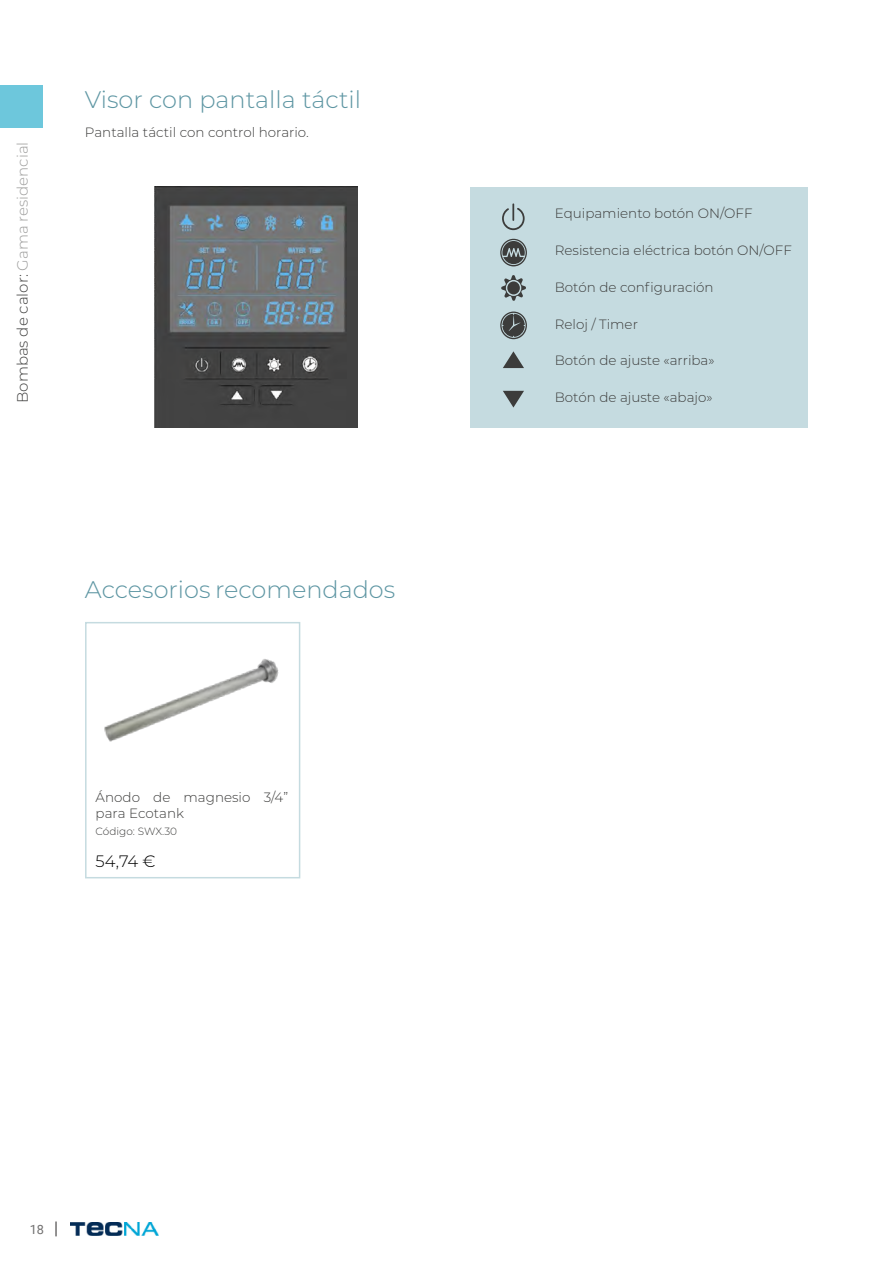
<style>
.page{position:relative;width:893px;height:1263px;background:#fff}
.page>*{position:absolute;margin:0;border:0;box-sizing:border-box;transform-origin:0 0}
.t1{font:300 24px "Montserrat";color:#5e96a3}
.t2{font:300 16.5px "Montserrat";color:#000}
.t3{font:300 15px "Montserrat";color:#9d9d9c}
.t4{font:300 13.5px/16.2px "Montserrat";color:#3c3c3b}
.t5{font:12.75px "Roboto";color:#706f6f}
.t6{font:300 10.5px "Montserrat";color:#3c3c3b}
.s1{color:#3c3c3b}
</style>
<div class="page">
<svg style="left:55px;top:1221px;width:2px;height:15px"></svg>
<img style="left:71px;top:1222px;width:87px;height:13px">
<div style="left:0;top:85px;width:43px;height:43px;background:#6dc7dc"></div>
<img style="left:155px;top:187px;width:203px;height:240px">
<div style="left:470px;top:187px;width:338px;height:241px;background:#c5dbe0"></div>
<svg style="left:503px;top:351px;width:21px;height:17px"></svg>
<svg style="left:503px;top:391px;width:21px;height:16px"></svg>
<svg style="left:502px;top:203px;width:23px;height:27px"></svg>
<svg style="left:501px;top:275px;width:25px;height:26px"></svg>
<svg style="left:500px;top:312px;width:27px;height:27px"></svg>
<svg style="left:500px;top:239px;width:27px;height:27px"></svg>
<div style="left:85px;top:622px;width:215px;height:256px;border:2px solid #c5dbe0"></div>
<img style="left:104px;top:659px;width:175px;height:83px">
<p class="t3" style="left:12px;top:403px;width:263px;rotate:-90deg"><span class="s1">Bombas de calor:</span> Gama residencial</p>
<h1 class="t1" style="left:85px;top:83px;width:278px">Visor con pantalla táctil</h1>
<p class="t4" style="left:85px;top:124px;width:225px">Pantalla táctil con control horario.</p>
<h1 class="t1" style="left:85px;top:573px;width:312px">Accesorios recomendados</h1>
<p class="t4" style="left:96px;top:788px;width:194px">Ánodo de magnesio 3/4” para Ecotank</p>
<p class="t6" style="left:96px;top:824px;width:83px">Código: SWX.30</p>
<p class="t2" style="left:96px;top:850px;width:62px">54,74 €</p>
<p class="t5" style="left:30px;top:1221px;width:16px">18</p>
<p class="t4" style="left:555px;top:205px;width:199px">Equipamiento botón ON/OFF</p>
<p class="t4" style="left:555px;top:242px;width:239px">Resistencia eléctrica botón ON/OFF</p>
<p class="t4" style="left:555px;top:278px;width:160px">Botón de configuración</p>
<p class="t4" style="left:555px;top:315px;width:85px">Reloj / Timer</p>
<p class="t4" style="left:555px;top:352px;width:161px">Botón de ajuste «arriba»</p>
<p class="t4" style="left:555px;top:389px;width:159px">Botón de ajuste «abajo»</p>
</div>
